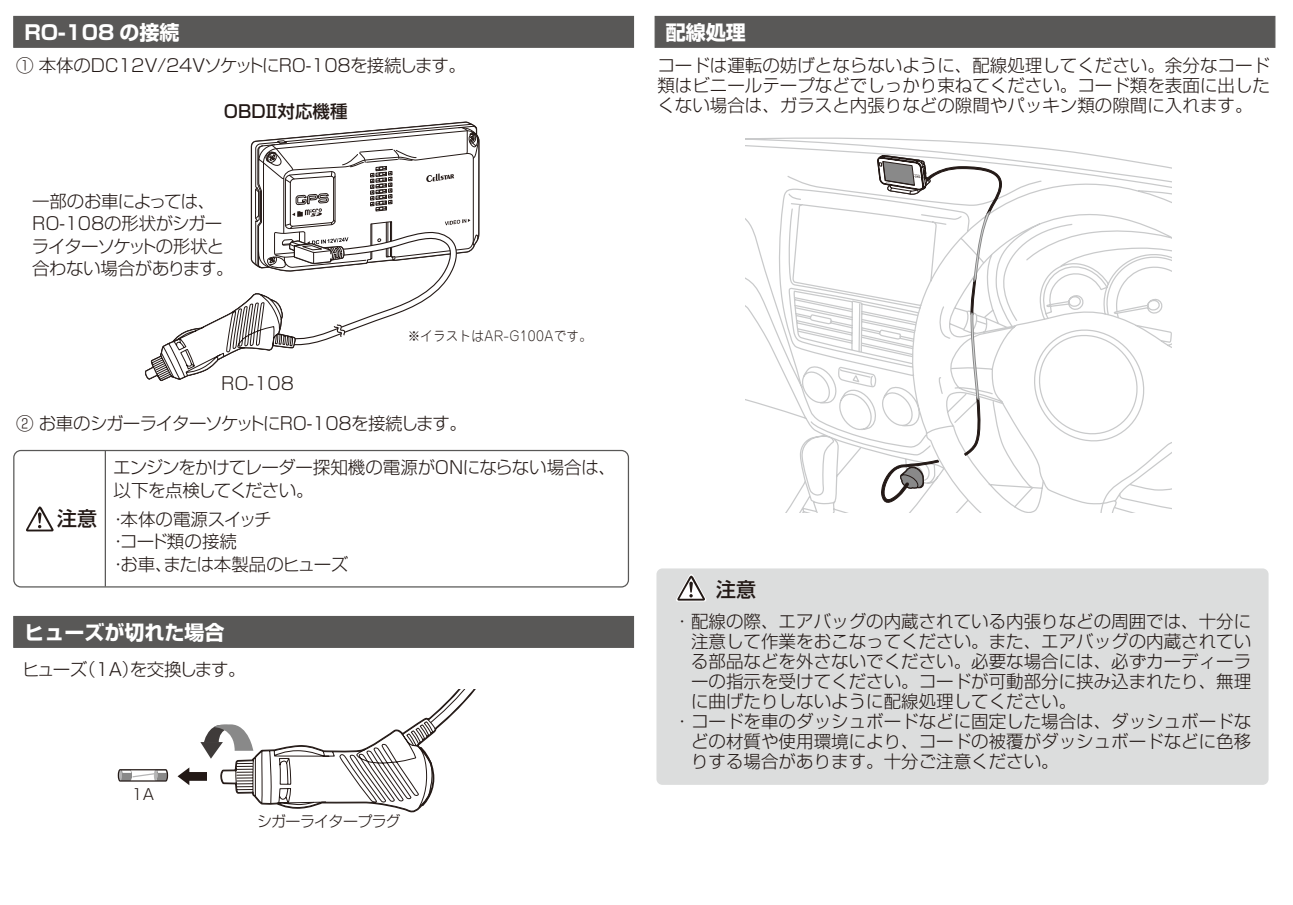
<style>
.page{position:relative;width:1293px;height:905px;background:#fff}
.page>*{position:absolute;margin:0;border:0;box-sizing:border-box;transform-origin:0 0}
.t1{font:700 20px "Shin Go Pr 5";color:#fff}
.t2{font:500 20px "Shin Go Pr 5";color:#231916}
.t3{font:300 17.5px/20px "Shin Go Pr 5";color:#231916;text-align:justify}
.t4{font:300 17.5px/22.5px "Shin Go Pr 5";letter-spacing:-.04em;color:#231916}
.t5{font:300 17.5px/22.5px "Shin Go Pr 5";letter-spacing:-.035em;color:#231916}
.t6{font:300 17.5px/22.5px "Shin Go Pr 5";letter-spacing:-.02em;color:#231916}
.t7{font:300 17.5px "Shin Go Pr 5";letter-spacing:-.045em;color:#231916}
.t8{font:300 17.5px "Shin Go Pr 5";letter-spacing:-.06em;color:#231916}
.t9{font:500 17.5px "Shin Go Pr 5";color:#231916}
.t10{font:300 15px "Shin Go Pro";letter-spacing:-.04em;color:#231916}
.t11{font:300 13.25px "Jun 101 Pro";letter-spacing:.02em;color:#231916;scale:.94 1}
</style>
<div class="page">
<div style="left:13px;top:16px;width:621px;height:32px;background:#595857;border:1px solid #595857"></div>
<div style="left:13px;top:616px;width:621px;height:32px;background:#595857"></div>
<div style="left:13px;top:450px;width:616px;height:137px;border:1px solid #595857;border-radius:7px"></div>
<svg style="left:26px;top:506px;width:28px;height:26px"></svg>
<div style="left:654px;top:16px;width:621px;height:32px;background:#595857;border:1px solid #595857"></div>
<div style="left:655px;top:567px;width:615px;height:219px;background:#dcdddd;border-radius:7px"></div>
<div style="left:654px;top:566px;width:617px;height:221px;border:2px solid #fff;border-radius:7px"></div>
<svg style="left:676px;top:574px;width:30px;height:27px"></svg>
<hr style="left:105px;top:451px;width:1px;height:136px;background:#595857">
<svg style="left:145px;top:121px;width:335px;height:261px"></svg>
<svg style="left:178px;top:689px;width:298px;height:124px"></svg>
<svg style="left:118px;top:769px;width:51px;height:13px"></svg>
<svg style="left:745px;top:137px;width:426px;height:375px"></svg>
<svg style="left:876px;top:155px;width:127px;height:358px"></svg>
<p class="t1" style="left:24px;top:17px;width:156px">RO-108 の接続</p>
<p class="t3" style="left:16px;top:54px;width:451px">① 本体のDC12V/24VソケットにRO-108を接続します。</p>
<p class="t9" style="left:224px;top:97px;width:125px">OBDⅡ対応機種</p>
<p class="t4" style="left:32px;top:188px;width:203px">一部のお車によっては、<br>RO-108の形状がシガーライターソケットの形状と合わない場合があります。</p>
<p class="t3" style="left:221px;top:372px;width:74px">RO-108</p>
<p class="t11" style="left:408px;top:326px;width:197px">※イラストはAR-G100Aです。</p>
<p class="t7" style="left:16px;top:409px;width:452px">② お車のシガーライターソケットにRO-108を接続します。</p>
<p class="t2" style="left:57px;top:502px;width:41px">注意</p>
<p class="t5" style="left:113px;top:455px;width:504px">エンジンをかけてレーダー探知機の電源がONにならない場合は、以下を点検してください。</p>
<p class="t6" style="left:110px;top:506px;width:240px">・本体の電源スイッチ<br>・コード類の接続<br>・お車、または本製品のヒューズ</p>
<p class="t1" style="left:24px;top:617px;width:201px">ヒューズが切れた場合</p>
<p class="t8" style="left:23px;top:654px;width:225px">ヒューズ（1A）を交換します。</p>
<p class="t10" style="left:131px;top:782px;width:24px">1A</p>
<p class="t10" style="left:257px;top:809px;width:145px">シガーライタープラグ</p>
<p class="t1" style="left:666px;top:17px;width:81px">配線処理</p>
<p class="t3" style="left:657px;top:54px;width:614px">コードは運転の妨げとならないように、配線処理してください。余分なコード類はビニールテープなどでしっかり束ねてください。コード類を表面に出したくない場合は、ガラスと内張りなどの隙間やパッキン類の隙間に入れます。</p>
<p class="t2" style="left:716px;top:573px;width:41px">注意</p>
<p class="t3" style="left:673px;top:610px;width:579px;text-align:left">・配線の際、エアバッグの内蔵されている内張りなどの周囲では、十分に　注意して作業をおこなってください。また、エアバッグの内蔵されてい　る部品などを外さないでください。必要な場合には、必ずカーディーラ　ーの指示を受けてください。コードが可動部分に挟み込まれたり、無理　に曲げたりしないように配線処理してください。<br>・コードを車のダッシュボードなどに固定した場合は、ダッシュボードな　どの材質や使用環境により、コードの被覆がダッシュボードなどに色移　りする場合があります。十分ご注意ください。</p>
</div>
